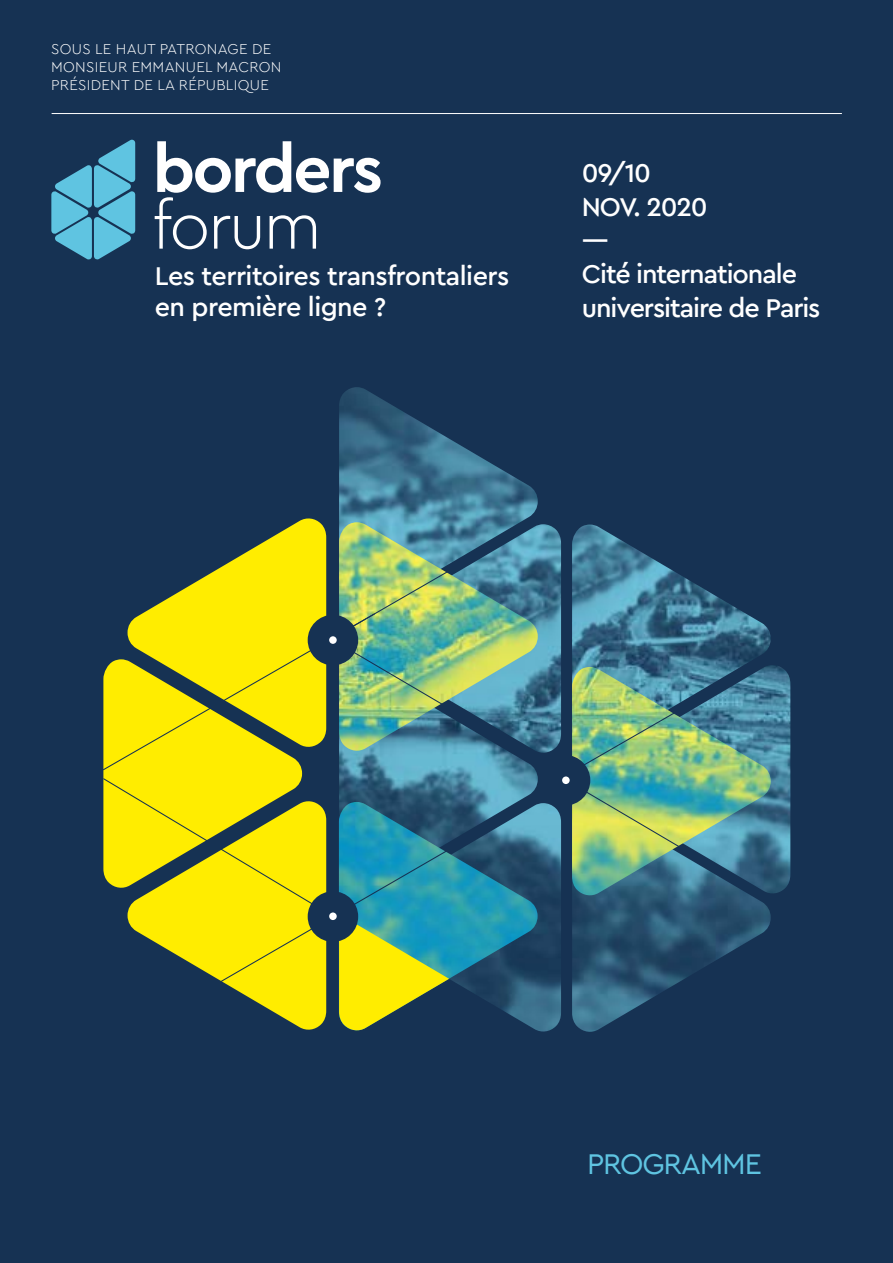
<style>
.page{position:relative;width:893px;height:1263px;background:#163253}
.page>*{position:absolute;margin:0;border:0;box-sizing:border-box;transform-origin:0 0}
.t1{font:700 67.5px "Cera";letter-spacing:-.04em;color:#fff}
.t2{font:300 67.5px "Cera";letter-spacing:-.04em;color:#fff}
.t3{font:30px "Cera";letter-spacing:-.04em;color:#5fc4e1}
.t4{font:500 27px/33.6px "Cera";letter-spacing:-.04em;color:#fff}
.t5{font:500 27px/31px "Cera";letter-spacing:-.02em;color:#fff}
.t6{font:300 15px/18px "Cera";letter-spacing:.02em;color:#fff}
</style>
<div class="page">
<img style="left:339px;top:387px;width:199px;height:119px">
<hr style="left:52px;top:113px;width:790px;height:1px;background:#fff">
<svg style="left:103px;top:506px;width:688px;height:526px"></svg>
<div style="left:308px;top:891px;width:50px;height:51px;background:#163253;border-radius:50%"></div>
<div style="left:329px;top:912px;width:8px;height:8px;background:#fff;border-radius:50%"></div>
<svg style="left:51px;top:140px;width:84px;height:120px"></svg>
<p class="t6" style="left:51px;top:39px;width:232px">SOUS LE HAUT PATRONAGE DE<br>MONSIEUR EMMANUEL MACRON<br>PRÉSIDENT DE LA RÉPUBLIQUE</p>
<h1 class="t1" style="left:153px;top:124px;width:232px">borders</h1>
<h1 class="t2" style="left:153px;top:181px;width:171px">forum</h1>
<h3 class="t5" style="left:155px;top:259px;width:356px">Les territoires transfrontaliers en première ligne ?</h3>
<h3 class="t4" style="left:582px;top:155px;width:240px">09/10<br>NOV. 2020<br>—<br>Cité internationale universitaire de Paris</h3>
<h2 class="t3" style="left:587px;top:1143px;width:176px">PROGRAMME</h2>
</div>
